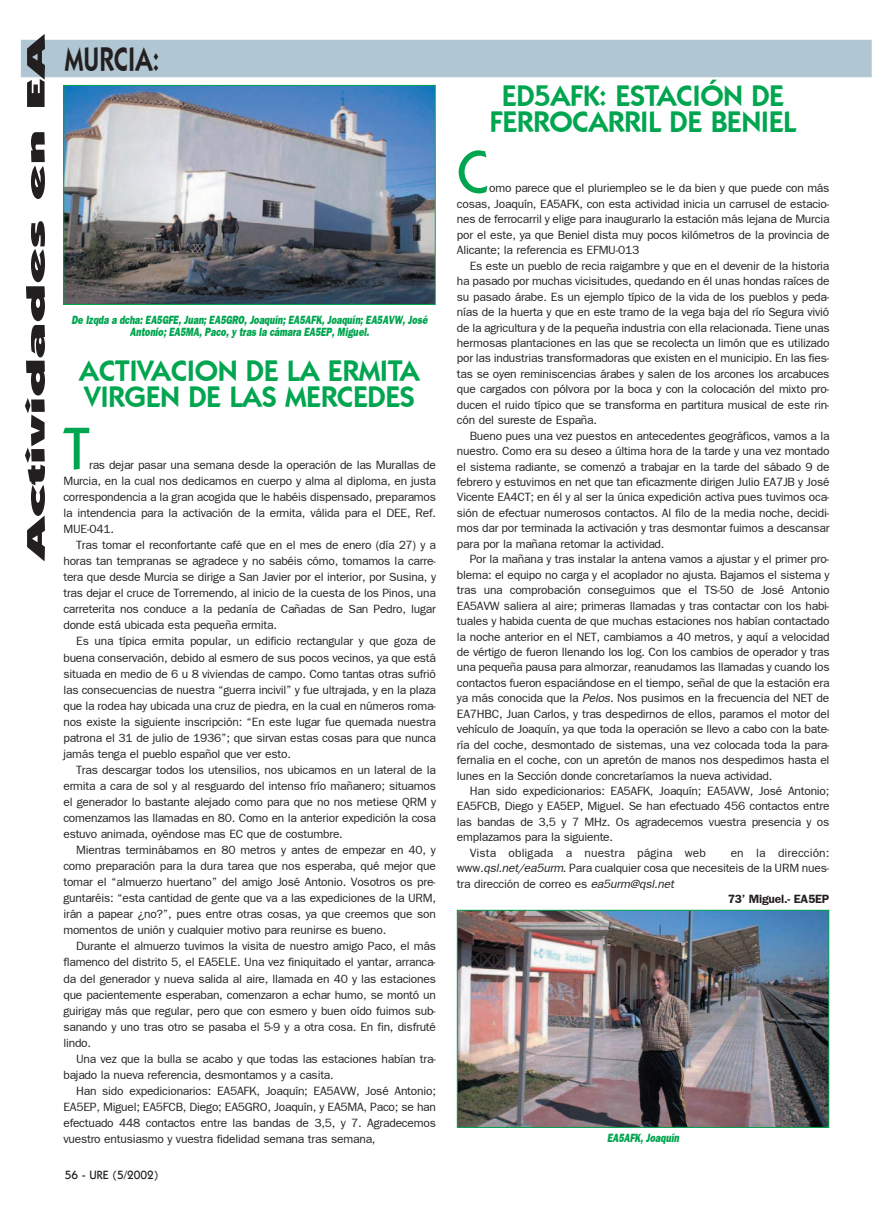
<style>
.page{position:relative;width:893px;height:1212px;background:#fff}
.page>*{position:absolute;margin:0;border:0;box-sizing:border-box;transform-origin:0 0}
.t1{font:500 60px "Itc Kabel";color:#00a54f}
.t2{font:600 34.5px "Itc Kabel";color:#231f20;scale:.75 1}
.t3{font:600 30px/25.5px "Itc Kabel";letter-spacing:-.015em;color:#00a54f}
.t4{font:900 25.5px "Itc Kabel";color:#231f20;scale:2.5 1}
.t5{font:12px/16px "Franklin Gothic";letter-spacing:-.02em;color:#231f20;text-align:justify}
.t6{font:italic 800 12px/12px "Franklin Gothic";color:#00a54f;text-align:center;scale:.75 1}
.t7{font:12px "Franklin Gothic";letter-spacing:.005em;color:#231f20}
.t8{font:600 12px "Franklin Gothic";letter-spacing:-.02em;color:#231f20}
.t9{font:500 12px "Itc Kabel";color:#231f20}
.s1{font-style:italic}
</style>
<div class="page">
<div style="left:21px;top:40px;width:850px;height:37px;background:#b0c6d2"></div>
<img style="left:65px;top:87px;width:368px;height:216px">
<div style="left:63px;top:85px;width:372px;height:220px;border:1px solid #00a54f"></div>
<img style="left:459px;top:912px;width:368px;height:214px">
<div style="left:457px;top:910px;width:372px;height:218px;border:1px solid #00a54f"></div>
<h3 class="t4" style="left:26px;top:560px;width:212px;rotate:-90deg">Actividades en EA</h3>
<h2 class="t2" style="left:65px;top:46px;width:128px">MURCIA:</h2>
<p class="t6" style="left:71px;top:314px;width:476px">De Izqda a dcha: EA5GFE, Juan; EA5GRO, Joaquín; EA5AFK, Joaquín; EA5AVW, José<br>Antonio; EA5MA, Paco, y tras la cámara EA5EP, Miguel.</p>
<h3 class="t3" style="left:79px;top:361px;width:342px">ACTIVACION DE LA ERMITA<br>VIRGEN DE LAS MERCEDES</h3>
<h1 class="t1" style="left:63px;top:426px;width:28px">T</h1>
<p class="t5" style="left:63px;top:458px;width:374px;text-indent:26px">ras dejar pasar una semana desde la operación de las Murallas de Murcia, en la cual nos dedicamos en cuerpo y alma al diploma, en justa correspondencia a la gran acogida que le habéis dispensado, preparamos la intendencia para la activación de la ermita, válida para el DEE, Ref.<br>MUE-041.</p>
<p class="t5" style="left:63px;top:538px;width:374px;text-indent:13px">Tras tomar el reconfortante café que en el mes de enero (día 27) y a horas tan tempranas se agradece y no sabéis cómo, tomamos la carre&shy;tera que desde Murcia se dirige a San Javier por el interior, por Susina, y tras dejar el cruce de Torremendo, al inicio de la cuesta de los Pinos, una carreterita nos conduce a la pedanía de Cañadas de San Pedro, lugar donde está ubicada esta pequeña ermita.</p>
<p class="t5" style="left:63px;top:634px;width:374px;text-indent:13px">Es una típica ermita popular, un edificio rectangular y que goza de buena conservación, debido al esmero de sus pocos vecinos, ya que está situada en medio de 6 u 8 viviendas de campo. Como tantas otras sufrió las consecuencias de nuestra “guerra incivil” y fue ultrajada, y en la plaza que la rodea hay ubicada una cruz de piedra, en la cual en números roma&shy;nos existe la siguiente inscripción: “En este lugar fue quemada nuestra patrona el 31 de julio de 1936”; que sirvan estas cosas para que nunca jamás tenga el pueblo español que ver esto.</p>
<p class="t5" style="left:63px;top:763px;width:374px;text-indent:13px">Tras descargar todos los utensilios, nos ubicamos en un lateral de la ermita a cara de sol y al resguardo del intenso frío mañanero; situamos el generador lo bastante alejado como para que no nos metiese QRM y comenzamos las llamadas en 80. Como en la anterior expedición la cosa estuvo animada, oyéndose mas EC que de costumbre.</p>
<p class="t5" style="left:63px;top:843px;width:374px;text-indent:13px">Mientras terminábamos en 80 metros y antes de empezar en 40, y como preparación para la dura tarea que nos esperaba, qué mejor que tomar el “almuerzo huertano” del amigo José Antonio. Vosotros os pre&shy;guntaréis: “esta cantidad de gente que va a las expediciones de la URM, irán a papear ¿no?”, pues entre otras cosas, ya que creemos que son momentos de unión y cualquier motivo para reunirse es bueno.</p>
<p class="t5" style="left:63px;top:939px;width:374px;text-indent:13px">Durante el almuerzo tuvimos la visita de nuestro amigo Paco, el más flamenco del distrito 5, el EA5ELE. Una vez finiquitado el yantar, arranca&shy;da del generador y nueva salida al aire, llamada en 40 y las estaciones que pacientemente esperaban, comenzaron a echar humo, se montó un guirigay más que regular, pero que con esmero y buen oído fuimos sub&shy;sanando y uno tras otro se pasaba el 5-9 y a otra cosa. En fin, disfruté lindo.</p>
<p class="t5" style="left:63px;top:1052px;width:374px;text-indent:13px">Una vez que la bulla se acabo y que todas las estaciones habían tra&shy;bajado la nueva referencia, desmontamos y a casita.</p>
<p class="t5" style="left:63px;top:1084px;width:374px;text-indent:13px">Han sido expedicionarios: EA5AFK, Joaquín; EA5AVW, José Antonio; EA5EP, Miguel; EA5FCB, Diego; EA5GRO, Joaquín, y EA5MA, Paco; se han efectuado 448 contactos entre las bandas de 3,5, y 7. Agradecemos vuestro entusiasmo y vuestra fidelidad semana tras semana,</p>
<p class="t9" style="left:65px;top:1170px;width:95px">56 - URE (5/2002)</p>
<h3 class="t3" style="left:489px;top:85px;width:308px;text-align:center">ED5AFK: ESTACIÓN DE<br>FERROCARRIL DE BENIEL</h3>
<h1 class="t1" style="left:457px;top:150px;width:35px">C</h1>
<p class="t5" style="left:457px;top:182px;width:374px;line-height:15.5px;text-indent:32px">omo parece que el pluriempleo se le da bien y que puede con más cosas, Joaquín, EA5AFK, con esta actividad inicia un carrusel de estacio&shy;nes de ferrocarril y elige para inaugurarlo la estación más lejana de Murcia por el este, ya que Beniel dista muy pocos kilómetros de la provincia de Alicante; la referencia es EFMU-013</p>
<p class="t5" style="left:457px;top:259px;width:374px;line-height:15.5px;text-indent:13px">Es este un pueblo de recia raigambre y que en el devenir de la historia ha pasado por muchas vicisitudes, quedando en él unas hondas raíces de su pasado árabe. Es un ejemplo típico de la vida de los pueblos y peda&shy;nías de la huerta y que en este tramo de la vega baja del río Segura vivió de la agricultura y de la pequeña industria con ella relacionada. Tiene unas hermosas plantaciones en las que se recolecta un limón que es utilizado por las industrias transformadoras que existen en el municipio. En las fies&shy;tas se oyen reminiscencias árabes y salen de los arcones los arcabuces que cargados con pólvora por la boca y con la colocación del mixto pro&shy;ducen el ruido típico que se transforma en partitura musical de este rin&shy;cón del sureste de España.</p>
<p class="t5" style="left:457px;top:429px;width:374px;line-height:15.5px;text-indent:13px">Bueno pues una vez puestos en antecedentes geográficos, vamos a la nuestro. Como era su deseo a última hora de la tarde y una vez montado el sistema radiante, se comenzó a trabajar en la tarde del sábado 9 de febrero y estuvimos en net que tan eficazmente dirigen Julio EA7JB y José Vicente EA4CT; en él y al ser la única expedición activa pues tuvimos oca&shy;sión de efectuar numerosos contactos. Al filo de la media noche, decidi&shy;mos dar por terminada la activación y tras desmontar fuimos a descansar para por la mañana retomar la actividad.</p>
<p class="t5" style="left:457px;top:552px;width:374px;line-height:15.5px;text-indent:13px">Por la mañana y tras instalar la antena vamos a ajustar y el primer pro&shy;blema: el equipo no carga y el acoplador no ajusta. Bajamos el sistema y tras una comprobación conseguimos que el TS-50 de José Antonio EA5AVW saliera al aire; primeras llamadas y tras contactar con los habi&shy;tuales y habida cuenta de que muchas estaciones nos habían contactado la noche anterior en el NET, cambiamos a 40 metros, y aquí a velocidad de vértigo de fueron llenando los log. Con los cambios de operador y tras una pequeña pausa para almorzar, reanudamos las llamadas y cuando los contactos fueron espaciándose en el tiempo, señal de que la estación era ya más conocida que la <span class="s1">Pelos.</span> Nos pusimos en la frecuencia del NET de EA7HBC, Juan Carlos, y tras despedirnos de ellos, paramos el motor del vehículo de Joaquín, ya que toda la operación se llevo a cabo con la bate&shy;ría del coche, desmontado de sistemas, una vez colocada toda la para&shy;fernalia en el coche, con un apretón de manos nos despedimos hasta el lunes en la Sección donde concretaríamos la nueva actividad.</p>
<p class="t5" style="left:469px;top:784px;width:361px">Han sido expedicionarios: EA5AFK, Joaquín; EA5AVW, José Antonio;</p>
<p class="t5" style="left:457px;top:799px;width:374px">EA5FCB, Diego y EA5EP, Miguel. Se han efectuado 456 contactos entre</p>
<p class="t5" style="left:457px;top:815px;width:374px">las bandas de 3,5 y 7 MHz. Os agradecemos vuestra presencia y os</p>
<p class="t5" style="left:457px;top:830px;width:158px">emplazamos para la siguiente.</p>
<p class="t7" style="left:469px;top:848px;width:238px">Vista obligada a nuestra página web</p>
<p class="t7" style="left:730px;top:848px;width:100px">en la dirección:</p>
<p class="t5" style="left:457px;top:861px;width:374px">www<span class="s1">.qsl.net/ea5urm</span>. Para cualquier cosa que necesiteis de la URM nues-</p>
<p class="t5" style="left:457px;top:877px;width:218px">tra dirección de correo es <span class="s1">ea5urm@qsl.net</span></p>
<p class="t8" style="left:727px;top:895px;width:103px">73’ Miguel.- EA5EP</p>
<p class="t6" style="left:607px;top:1133px;width:97px">EA5AFK, Joaquín</p>
</div>
